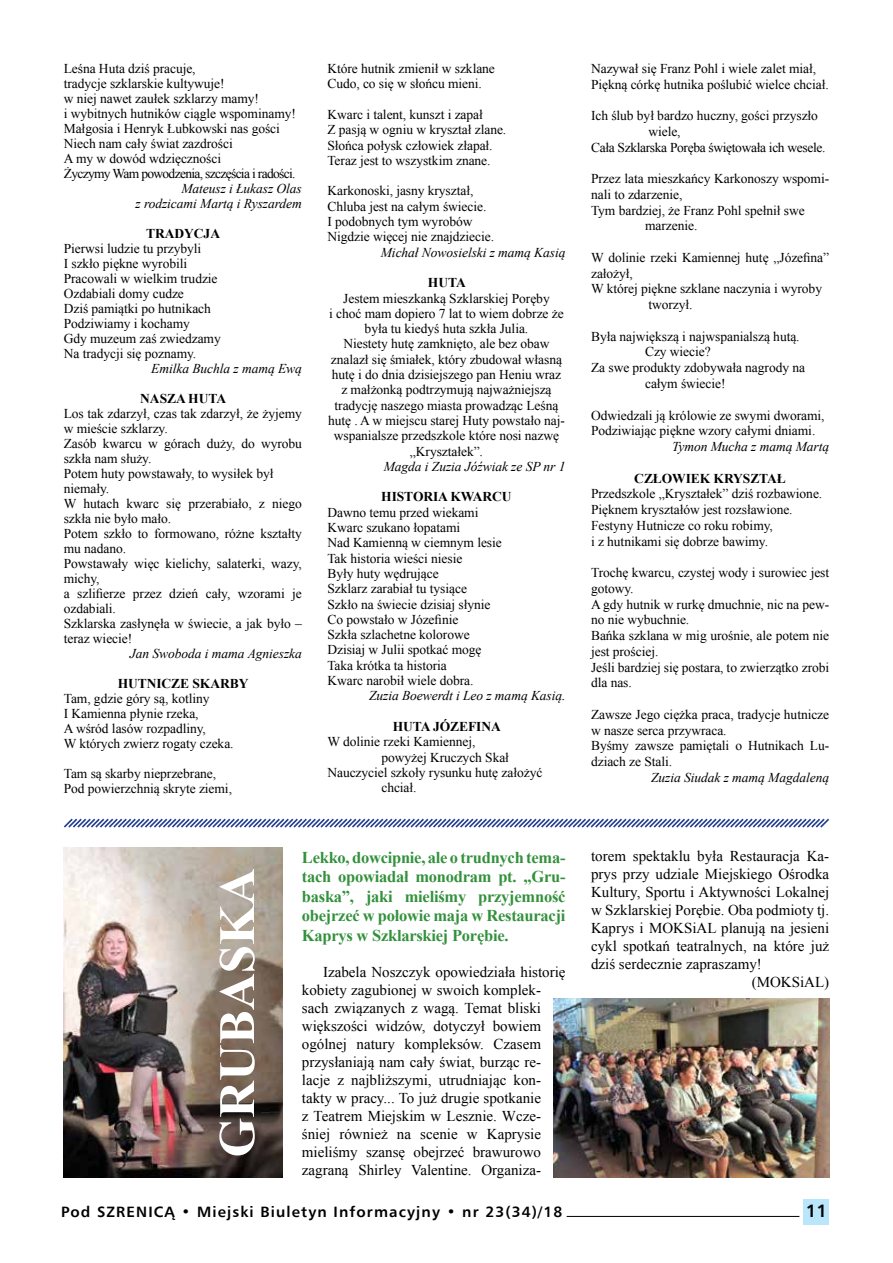
<style>
.page{position:relative;width:893px;height:1263px;background:#fff}
.page>*{position:absolute;margin:0;border:0;box-sizing:border-box;transform-origin:0 0}
.t1{font:700 51px "Times New Roman";color:#fff}
.t2{font:700 18px "Humnst 777 EU";color:#000}
.t3{font:700 16.5px/19.5px "Times New Roman";letter-spacing:-.015em;color:#33913c;text-align:justify}
.t4{font:15px/18px "Times New Roman";color:#000}
.t5{font:700 15px "Humnst 777 EU";letter-spacing:.075em;color:#000}
.t6{font:13.5px/15px "Times New Roman";letter-spacing:-.005em;color:#000}
.t7{font:italic 13.5px/15px "Times New Roman";letter-spacing:-.005em;color:#000;text-align:right}
.t8{font:700 13.5px "Times New Roman";letter-spacing:-.005em;color:#000}
.t9{font:13.5px "Times New Roman";letter-spacing:-.025em;color:#000}
</style>
<div class="page">
<div style="left:804px;top:1199px;width:25px;height:26px;background:#b9e6fa"></div>
<hr style="left:567px;top:1216px;width:232px;height:1px;background:#000">
<svg style="left:63px;top:818px;width:766px;height:10px"></svg>
<img style="left:64px;top:848px;width:218px;height:330px">
<img style="left:554px;top:998px;width:275px;height:180px">
<p class="t6" style="left:64px;top:61px;width:234px">Leśna Huta dziś pracuje,<br>tradycje szklarskie kultywuje!<br>w niej nawet zaułek szklarzy mamy!<br>i wybitnych hutników ciągle wspominamy!<br>Małgosia i Henryk Łubkowski nas gości Niech nam cały świat zazdrości<br>A my w dowód wdzięczności<br>Życzymy Wam powodzenia, szczęścia i radości.</p>
<p class="t7" style="left:136px;top:181px;width:168px">Mateusz i Łukasz Olas<br>z rodzicami Martą i Ryszardem</p>
<p class="t8" style="left:146px;top:224px;width:20px">Tradycja</p>
<p class="t6" style="left:64px;top:241px;width:159px">Pierwsi ludzie tu przybyli<br>I szkło piękne wyrobili<br>Pracowali w wielkim trudzie<br>Ozdabiali domy cudze<br>Dziś pamiątki po hutnikach<br>Podziwiamy i kochamy<br>Gdy muzeum zaś zwiedzamy<br>Na tradycji się poznamy.</p>
<p class="t7" style="left:151px;top:361px;width:152px">Emilka Buchla z mamą Ewą</p>
<p class="t8" style="left:140px;top:389px;width:87px">NASZA HUTA</p>
<p class="t6" style="left:64px;top:406px;width:240px">Los tak zdarzył, czas tak zdarzył, że żyjemy w mieście szklarzy.<br>Zasób kwarcu w górach duży, do wyrobu szkła nam służy.<br>Potem huty powstawały, to wysiłek był niemały.<br>W hutach kwarc się przerabiało, z niego szkła nie było mało.<br>Potem szkło to formowano, różne kształty mu nadano.<br>Powstawały więc kielichy, salaterki, wazy, michy,<br>a szlifierze przez dzień cały, wzorami je ozdabiali.<br>Szklarska zasłynęła w świecie, a jak było – teraz wiecie!</p>
<p class="t7" style="left:130px;top:646px;width:173px">Jan Swoboda i mama Agnieszka</p>
<p class="t8" style="left:118px;top:674px;width:132px">HUTNICZE SKARBY</p>
<p class="t6" style="left:64px;top:691px;width:171px">Tam, gdzie góry są, kotliny<br>I Kamienna płynie rzeka,<br>A wśród lasów rozpadliny,<br>W których zwierz rogaty czeka.</p>
<p class="t6" style="left:64px;top:766px;width:170px">Tam są skarby nieprzebrane,<br>Pod powierzchnią skryte ziemi,</p>
<p class="t6" style="left:327px;top:61px;width:169px">Które hutnik zmienił w szklane<br>Cudo, co się w słońcu mieni.</p>
<p class="t6" style="left:327px;top:107px;width:180px">Kwarc i talent, kunszt i zapał<br>Z pasją w ogniu w kryształ zlane.<br>Słońca połysk człowiek złapał.<br>Teraz jest to wszystkim znane.</p>
<p class="t6" style="left:327px;top:183px;width:168px">Karkonoski, jasny kryształ,<br>Chluba jest na całym świecie.<br>I podobnych tym wyrobów<br>Nigdzie więcej nie znajdziecie.</p>
<p class="t7" style="left:381px;top:244px;width:186px">Michał Nowosielski z mamą Kasią</p>
<p class="t8" style="left:428px;top:273px;width:39px">HUTA</p>
<p class="t6" style="left:328px;top:290px;width:238px;text-align:center">Jestem mieszkanką Szklarskiej Poręby<br>i choć mam dopiero 7 lat to wiem dobrze że była tu kiedyś huta szkła Julia.<br>Niestety hutę zamknięto, ale bez obaw znalazł się śmiałek, który zbudował własną hutę i do dnia dzisiejszego pan Heniu wraz z małżonką podtrzymują najważniejszą tradycję naszego miasta prowadząc Leśną hutę . A w miejscu starej Huty powstało naj&shy;wspanialsze przedszkole które nosi nazwę „Kryształek”.</p>
<p class="t7" style="left:384px;top:458px;width:183px">Magda i Zuzia Jóźwiak ze SP nr 1</p>
<p class="t8" style="left:381px;top:488px;width:132px">HISTORIA KWARCU</p>
<p class="t6" style="left:327px;top:504px;width:176px">Dawno temu przed wiekami<br>Kwarc szukano łopatami<br>Nad Kamienną w ciemnym lesie<br>Tak historia wieści niesie<br>Były huty wędrujące<br>Szklarz zarabiał tu tysiące<br>Szkło na świecie dzisiaj słynie<br>Co powstało w Józefinie<br>Szkła szlachetne kolorowe<br>Dzisiaj w Julii spotkać mogę<br>Taka krótka ta historia<br>Kwarc narobił wiele dobra.</p>
<p class="t7" style="left:369px;top:688px;width:198px">Zuzia Boewerdt i Leo z mamą Kasią.</p>
<p class="t8" style="left:393px;top:717px;width:110px">HUTA JÓZEFINA</p>
<p class="t6" style="left:327px;top:734px;width:150px">W dolinie rzeki Kamiennej,</p>
<p class="t6" style="left:381px;top:749px;width:129px">powyżej Kruczych Skał</p>
<p class="t6" style="left:327px;top:765px;width:216px">Nauczyciel szkoły rysunku hutę założyć</p>
<p class="t6" style="left:381px;top:780px;width:37px">chciał.</p>
<h1 class="t1" style="left:202px;top:1157px;width:289px;rotate:-90deg">Grubaska</h1>
<p class="t3" style="left:302px;top:847px;width:265px">Lekko, dowcipnie, ale o trudnych tema&shy;tach opowiadał monodram pt. „Gru&shy;baska”, jaki mieliśmy przyjemność obejrzeć w połowie maja w Restauracji Kaprys w Szklarskiej Porębie.</p>
<p class="t4" style="left:302px;top:962px;width:265px;text-indent:21px">Izabela Noszczyk opowiedziała historię kobiety zagubionej w swoich komplek&shy;sach związanych z wagą. Temat bliski większości widzów, dotyczył bowiem ogólnej natury kompleksów. Czasem przysłaniają nam cały świat, burząc re&shy;lacje z najbliższymi, utrudniając kon&shy;takty w pracy... To już drugie spotkanie<br>z Teatrem Miejskim w Lesznie. Wcze&shy;śniej również na scenie w Kaprysie mieliśmy szansę obejrzeć brawurowo</p>
<p class="t4" style="left:302px;top:1160px;width:241px">zagraną Shirley Valentine. Organiza-</p>
<p class="t6" style="left:591px;top:60px;width:239px;line-height:15.8px">Nazywał się Franz Pohl i wiele zalet miał,<br>Piękną córkę hutnika poślubić wielce chciał.</p>
<p class="t6" style="left:591px;top:108px;width:228px">Ich ślub był bardzo huczny, gości przyszło</p>
<p class="t6" style="left:648px;top:124px;width:34px">wiele,</p>
<p class="t9" style="left:591px;top:138px;width:236px">Cała Szklarska Poręba świętowała ich wesele.</p>
<p class="t6" style="left:591px;top:171px;width:240px">Przez lata mieszkańcy Karkonoszy wspomi-</p>
<p class="t6" style="left:591px;top:187px;width:93px">nali to zdarzenie,</p>
<p class="t6" style="left:591px;top:202px;width:215px">Tym bardziej, że Franz Pohl spełnił swe</p>
<p class="t6" style="left:645px;top:218px;width:54px">marzenie.</p>
<p class="t6" style="left:591px;top:250px;width:240px">W dolinie rzeki Kamiennej hutę „Józefina”</p>
<p class="t6" style="left:591px;top:265px;width:43px">założył,</p>
<p class="t6" style="left:591px;top:281px;width:232px">W której piękne szklane naczynia i wyroby</p>
<p class="t6" style="left:648px;top:297px;width:46px">tworzył.</p>
<p class="t6" style="left:591px;top:328px;width:210px">Była największą i najwspanialszą hutą.</p>
<p class="t6" style="left:645px;top:344px;width:67px">Czy wiecie?</p>
<p class="t6" style="left:591px;top:360px;width:215px">Za swe produkty zdobywała nagrody na</p>
<p class="t6" style="left:645px;top:376px;width:82px">całym świecie!</p>
<p class="t6" style="left:591px;top:407px;width:235px;line-height:15.8px">Odwiedzali ją królowie ze swymi dworami,<br>Podziwiając piękne wzory całymi dniami.</p>
<p class="t7" style="left:672px;top:439px;width:159px">Tymon Mucha z mamą Martą</p>
<p class="t8" style="left:634px;top:469px;width:153px">CZŁOWIEK KRYSZTAŁ</p>
<p class="t6" style="left:591px;top:486px;width:233px;line-height:15.8px">Przedszkole „Kryształek” dziś rozbawione.<br>Pięknem kryształów jest rozsławione.<br>Festyny Hutnicze co roku robimy,<br>i z hutnikami się dobrze bawimy.</p>
<p class="t6" style="left:591px;top:564px;width:240px;line-height:15.8px">Trochę kwarcu, czystej wody i surowiec jest gotowy.<br>A gdy hutnik w rurkę dmuchnie, nic na pew&shy;no nie wybuchnie.<br>Bańka szklana w mig urośnie, ale potem nie jest prościej.<br>Jeśli bardziej się postara, to zwierzątko zrobi dla nas.</p>
<p class="t6" style="left:591px;top:706px;width:240px;line-height:15.8px">Zawsze Jego ciężka praca, tradycje hutnicze w nasze serca przywraca.<br>Byśmy zawsze pamiętali o Hutnikach Lu&shy;dziach ze Stali.</p>
<p class="t7" style="left:651px;top:769px;width:180px">Zuzia Siudak z mamą Magdaleną</p>
<p class="t4" style="left:591px;top:847px;width:240px">torem spektaklu była Restauracja Ka-</p>
<p class="t4" style="left:591px;top:865px;width:240px">prys przy udziale Miejskiego Ośrodka</p>
<p class="t4" style="left:591px;top:883px;width:240px">Kultury, Sportu i Aktywności Lokalnej</p>
<p class="t4" style="left:591px;top:901px;width:240px">w Szklarskiej Porębie. Oba podmioty tj.</p>
<p class="t4" style="left:591px;top:919px;width:240px">Kaprys i MOKSiAL planują na jesieni</p>
<p class="t4" style="left:591px;top:937px;width:240px">cykl spotkań teatralnych, na które już</p>
<p class="t4" style="left:591px;top:955px;width:172px">dziś serdecznie zapraszamy!</p>
<p class="t4" style="left:752px;top:973px;width:79px">(MOKSiAL)</p>
<p class="t5" style="left:61px;top:1202px;width:503px">Pod SZRENICĄ • Miejski Biuletyn Informacyjny • nr 23(34)/18</p>
<h2 class="t2" style="left:806px;top:1199px;width:23px">11</h2>
</div>
